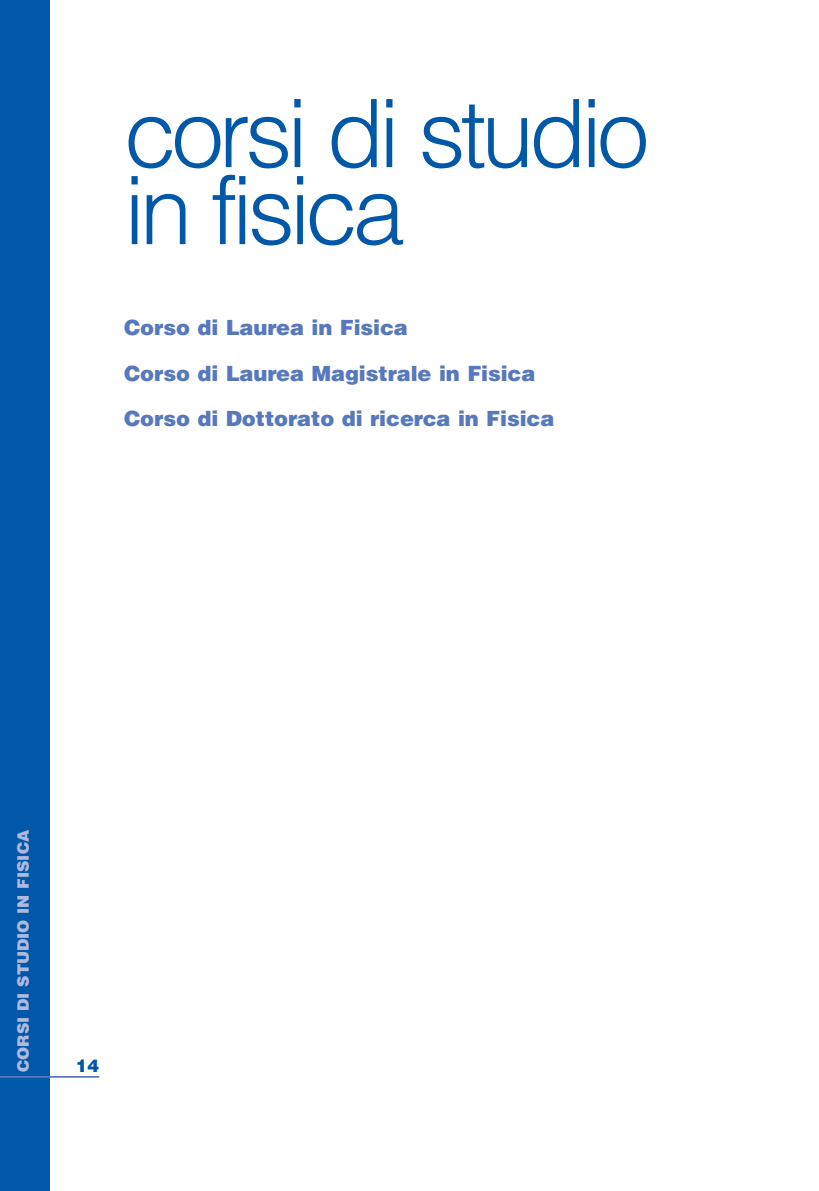
<style>
.page{position:relative;width:819px;height:1191px;background:#fff}
.page>*{position:absolute;margin:0;border:0;box-sizing:border-box;transform-origin:0 0}
.t1{font:300 94.5px/77px "Helvetica";letter-spacing:-.055em;color:#0157a8}
.t2{font:900 21px/45.5px "Helvetica";letter-spacing:-.005em;color:#5779bc}
.t3{font:900 17.5px "Helvetica";color:#0157a8}
.t4{font:900 15.75px "Helvetica";color:#aeb9dd}
</style>
<div class="page">
<div style="left:0;top:0;width:50px;height:1191px;background:#0157a8"></div>
<hr style="left:0;top:1076px;width:99px;height:1px;background:#5779bc">
<h1 class="t1" style="left:124px;top:88px;width:527px">corsi di studio in fisica</h1>
<p class="t2" style="left:124px;top:305px;width:432px">Corso di Laurea in Fisica<br>Corso di Laurea Magistrale in Fisica<br>Corso di Dottorato di ricerca in Fisica</p>
<p class="t4" style="left:14px;top:1071px;width:243px;rotate:-90deg">CORSI DI STUDIO IN FISICA</p>
<p class="t3" style="left:76px;top:1055px;width:25px">14</p>
</div>
